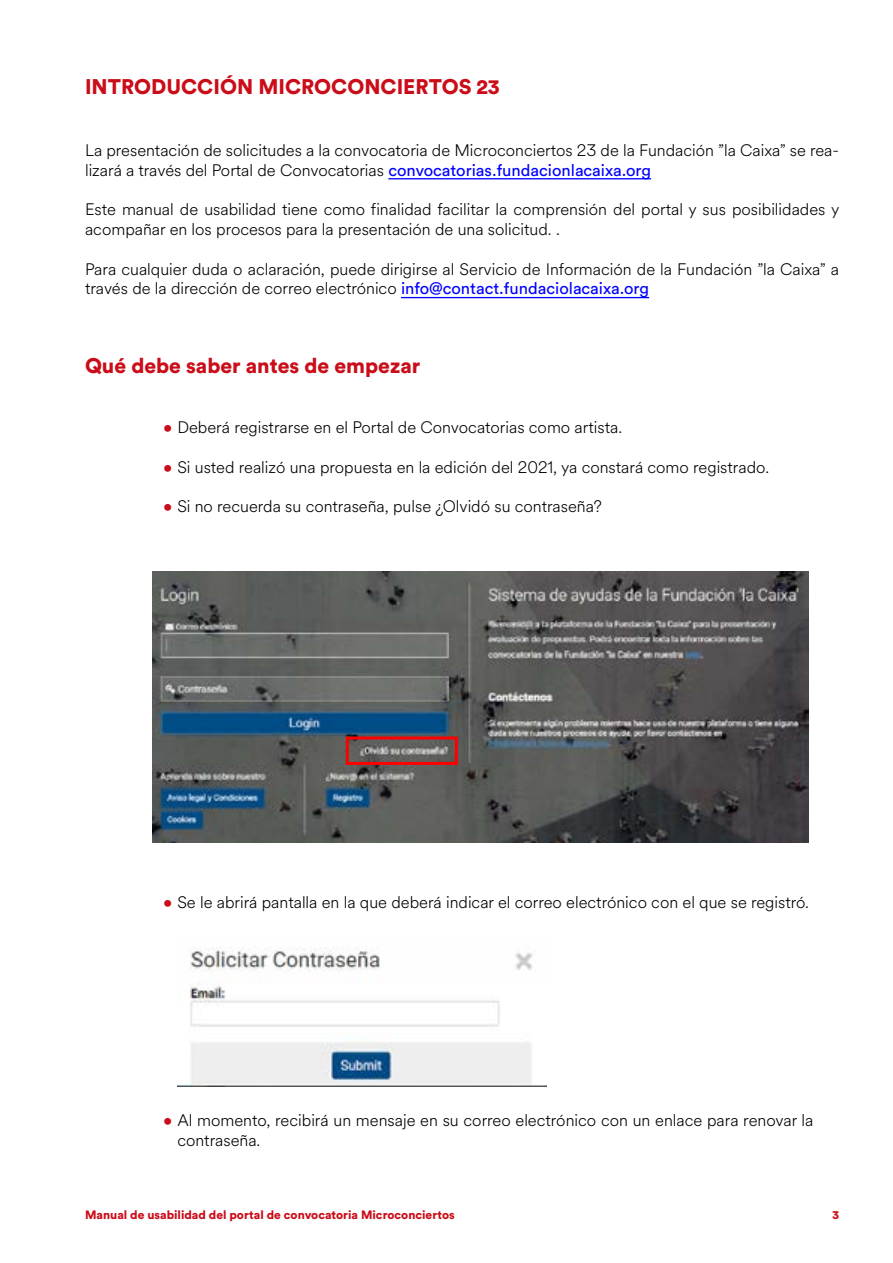
<style>
.page{position:relative;width:893px;height:1263px;background:#fff}
.page>*{position:absolute;margin:0;border:0;box-sizing:border-box;transform-origin:0 0}
.t1{font:900 21px "Circular Std";color:#cb0c19}
.t2{font:300 16.5px/19.8px "Circular Spotify Text";color:#000}
.t3{font:900 12px "Circular Std";color:#cb0c19}
.s1{font-family:"Circular Std";font-weight:400;color:#00f}
.s2{color:#cb0c19}
</style>
<div class="page">
<hr style="left:388px;top:178px;width:263px;height:1px;background:#00f">
<hr style="left:401px;top:297px;width:248px;height:1px;background:#00f">
<img style="left:153px;top:572px;width:655px;height:270px">
<div style="left:346px;top:736px;width:112px;height:29px;border:3px solid #f00"></div>
<img style="left:177px;top:947px;width:369px;height:139px">
<p class="t1" style="left:85px;top:72px;width:416px">INTRODUCCIÓN MICROCONCIERTOS 23</p>
<p class="t2" style="left:85px;top:140px;width:755px">La presentación de solicitudes a la convocatoria de Microconciertos 23 de la Fundación ”la Caixa” se rea&shy;lizará a través del Portal de Convocatorias <span class="s1">convocatorias.fundacionlacaixa.org</span></p>
<p class="t2" style="left:85px;top:200px;width:756px">Este manual de usabilidad tiene como finalidad facilitar la comprensión del portal y sus posibilidades y acompañar en los procesos para la presentación de una solicitud. .</p>
<p class="t2" style="left:85px;top:259px;width:755px">Para cualquier duda o aclaración, puede dirigirse al Servicio de Información de la Fundación ”la Caixa” a través de la dirección de correo electrónico <span class="s1">info@contact.fundaciolacaixa.org</span></p>
<p class="t1" style="left:85px;top:352px;width:337px">Qué debe saber antes de empezar</p>
<p class="t2" style="left:163px;top:418px;width:460px"><span class="s2">•</span> Deberá registrarse en el Portal de Convocatorias como artista.</p>
<p class="t2" style="left:163px;top:457px;width:607px"><span class="s2">•</span> Si usted realizó una propuesta en la edición del 2021, ya constará como registrado.</p>
<p class="t2" style="left:163px;top:497px;width:440px"><span class="s2">•</span> Si no recuerda su contraseña, pulse ¿Olvidó su contraseña?</p>
<p class="t2" style="left:163px;top:893px;width:647px"><span class="s2">•</span> Se le abrirá pantalla en la que deberá indicar el correo electrónico con el que se registró.</p>
<p class="t2" style="left:177px;top:1111px;width:638px;text-indent:-14px"><span class="s2">•</span> Al momento, recibirá un mensaje en su correo electrónico con un enlace para renovar la contraseña.</p>
<p class="t3" style="left:85px;top:1206px;width:371px">Manual de usabilidad del portal de convocatoria Microconciertos</p>
<p class="t3" style="left:832px;top:1206px;width:8px">3</p>
</div>
